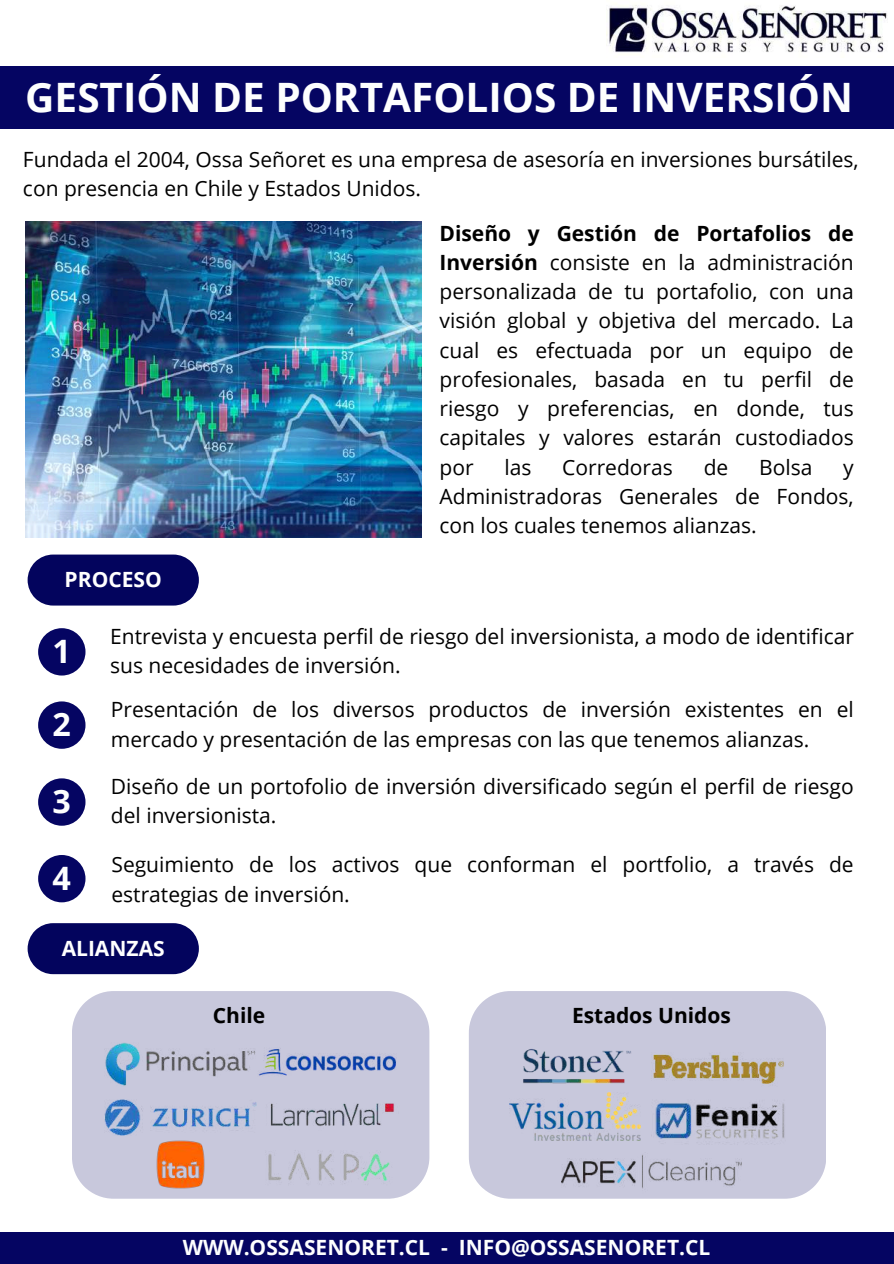
<style>
.page{position:relative;width:894px;height:1264px;background:#fff}
.page>*{position:absolute;margin:0;border:0;box-sizing:border-box;transform-origin:0 0}
.t1{font:700 40.5px "Open Sans";color:#fdfefe}
.t2{font:700 32.25px "Open Sans";color:#fdfefe}
.t3{font:21px/29.2px "Open Sans";color:#000}
.t4{font:700 21px "Open Sans";color:#fdfefe}
.t5{font:700 21px "Open Sans";color:#000}
.t6{font:700 21px "Open Sans";color:#fff}
.s1{font-weight:700}
</style>
<div class="page">
<img style="left:606px;top:5px;width:281px;height:48px">
<div style="left:0;top:66px;width:893px;height:63px;background:#050562"></div>
<div style="left:38px;top:628px;width:47px;height:47px;background:#050562;border-radius:50%"></div>
<div style="left:38px;top:701px;width:47px;height:47px;background:#050562;border-radius:50%"></div>
<div style="left:38px;top:778px;width:47px;height:47px;background:#050562;border-radius:50%"></div>
<svg style="left:28px;top:554px;width:171px;height:51px;background:#141568"></svg>
<svg style="left:28px;top:923px;width:171px;height:51px;background:#131467"></svg>
<img style="left:25px;top:221px;width:397px;height:316px">
<div style="left:38px;top:855px;width:47px;height:47px;background:#050562;border-radius:50%"></div>
<div style="left:72px;top:991px;width:357px;height:207px;background:#c8c8dc"></div>
<img style="left:104px;top:1042px;width:142px;height:44px">
<img style="left:255px;top:1088px;width:145px;height:83px">
<img style="left:104px;top:1099px;width:152px;height:36px">
<img style="left:246px;top:1035px;width:162px;height:53px">
<img style="left:156px;top:1140px;width:48px;height:48px">
<img style="left:259px;top:1144px;width:136px;height:44px">
<div style="left:469px;top:991px;width:356px;height:207px;background:#c8c8dc"></div>
<img style="left:651px;top:1108px;width:134px;height:38px">
<img style="left:509px;top:1092px;width:131px;height:48px">
<img style="left:507px;top:1024px;width:132px;height:75px">
<img style="left:561px;top:1123px;width:180px;height:76px">
<img style="left:645px;top:1029px;width:146px;height:79px">
<div style="left:0;top:1232px;width:893px;height:31px;background:#050562"></div>
<h1 class="t1" style="left:25px;top:69px;width:829px">GESTIÓN DE PORTAFOLIOS DE INVERSIÓN</h1>
<p class="t3" style="left:23px;top:144px;width:837px">Fundada el 2004, Ossa Señoret es una empresa de asesoría en inversiones bursátiles, con presencia en Chile y Estados Unidos.</p>
<p class="t6" style="left:65px;top:564px;width:99px">PROCESO</p>
<p class="t3" style="left:439px;top:218px;width:415px;text-align:justify"><span class="s1">Diseño y Gestión de Portafolios de Inversión</span> consiste en la administración personalizada de tu portafolio, con una visión global y objetiva del mercado. La cual es efectuada por un equipo de profesionales, basada en tu perfil de riesgo y preferencias, en donde, tus capitales y valores estará n custodiados por</p>
<p class="t3" style="left:504px;top:452px;width:28px">las</p>
<p class="t3" style="left:562px;top:452px;width:112px">Corredoras</p>
<p class="t3" style="left:703px;top:452px;width:26px">de</p>
<p class="t3" style="left:758px;top:452px;width:55px">Bolsa</p>
<p class="t3" style="left:439px;top:452px;width:415px;text-align:justify;text-indent:403px">y Administradoras Generales de Fondos, con los cuales tenemos alianzas.</p>
<h2 class="t2" style="left:53px;top:628px;width:20px">1</h2>
<h2 class="t2" style="left:53px;top:701px;width:20px">2</h2>
<h2 class="t2" style="left:53px;top:778px;width:20px">3</h2>
<h2 class="t2" style="left:53px;top:855px;width:20px">4</h2>
<p class="t3" style="left:110px;top:621px;width:745px">Entrevista y encuesta perfil de riesgo del inversionista, a modo de identificar sus necesidades de inversión.</p>
<p class="t3" style="left:111px;top:694px;width:744px">Presentación de los diversos productos de inversión existentes en el mercado y presentación de las empresas con las que tenemos alianzas.</p>
<p class="t3" style="left:111px;top:771px;width:744px">Diseño de un portofolio de inversión diversificado según el perfil de riesgo del inversionista.</p>
<p class="t3" style="left:111px;top:849px;width:743px">Seguimiento de los activos que conforman el portfolio, a través de estrategias de inversión.</p>
<p class="t6" style="left:62px;top:933px;width:105px">ALIANZAS</p>
<p class="t5" style="left:213px;top:1000px;width:54px">Chile</p>
<p class="t5" style="left:572px;top:1000px;width:160px">Estados Unidos</p>
<p class="t4" style="left:183px;top:1232px;width:529px">WWW.OSSASENORET.CL - INFO@OSSASENORET.CL</p>
</div>
